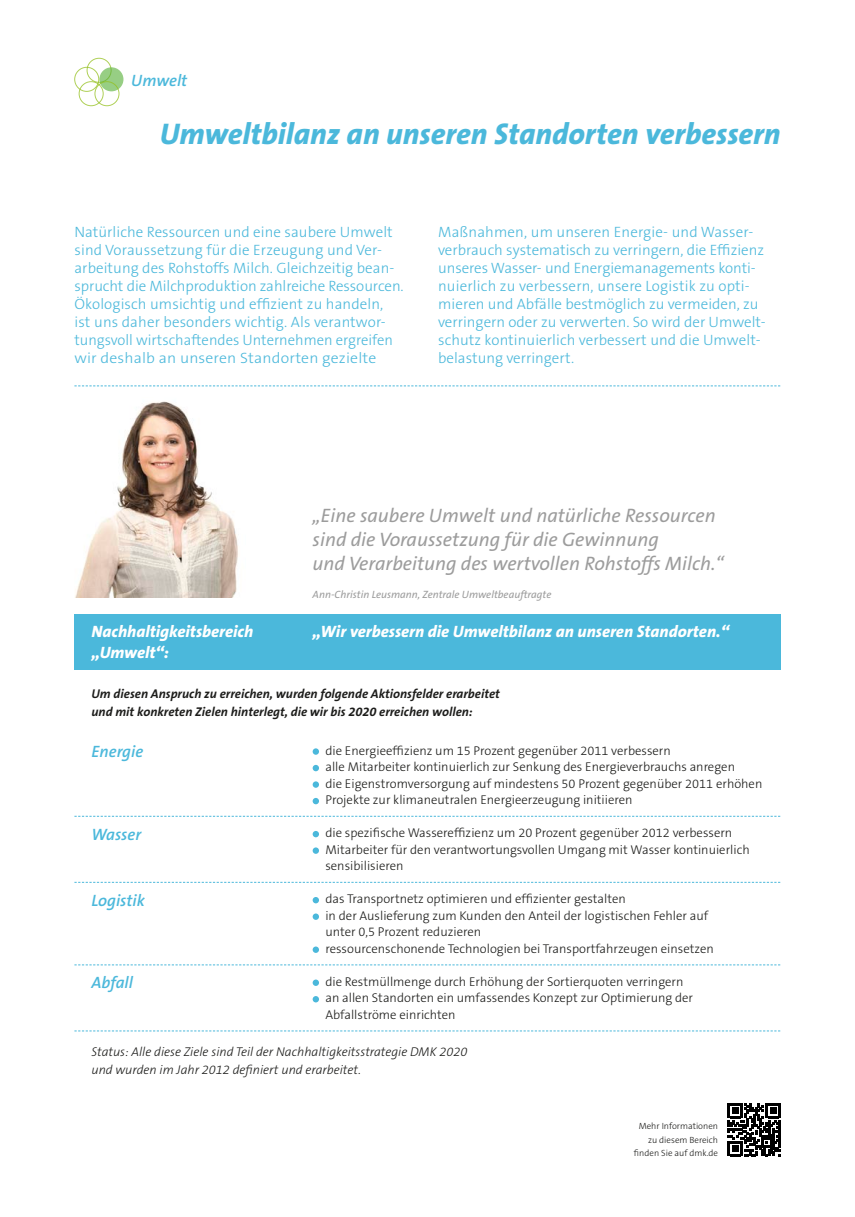
<style>
.page{position:relative;width:855px;height:1217px;background:#fff}
.page>*{position:absolute;margin:0;border:0;box-sizing:border-box;transform-origin:0 0}
.HL_innen{font:italic 800 30px "The Sans B8";color:#4bb8db}
.quotes{font:italic 19.5px/24px "The Sans B5 Plain";color:#9c9c9c}
.HL_2{font:italic 800 16.5px/21px "The Sans B8";color:#fff}
.Bullits{font:italic 600 16.5px "The Sans B6";color:#4bb8db}
.HL_2_grafik_Ohne_GL{font:italic 600 16.5px "The Sans B6";color:#4bb8db}
.Einleitung_Kapitel{font:300 15px/18px "The Sans B3";letter-spacing:.005em;color:#4bb8db}
.Bullits-2{font:300 12.75px/16.5px "The Sans B3";color:#1c1c1a}
.Bullits_Linie{font:300 12.75px/16.5px "The Sans B3";color:#1c1c1a}
.t1{font:italic 700 12.75px/18px "The Sans B7";color:#1c1c1a}
.Bullits_Fußnote{font:italic 300 12.75px/18px "The Sans B3";color:#1c1c1a}
.Namen{font:italic 10.65px "The Sans B5 Plain";color:#9c9c9c}
.Fußnote{font:300 9px/13.5px "The Sans B3";color:#1c1c1a;text-align:right}
</style>
<div class="page">
<img style="left:75px;top:401px;width:163px;height:196px">
<div style="left:87px;top:58px;width:24px;height:25px;border:1px solid #94c01e;border-radius:50%"></div>
<svg style="left:99px;top:67px;width:24px;height:24px"></svg>
<div style="left:95px;top:81px;width:24px;height:25px;border:1px solid #94c01e;border-radius:50%"></div>
<div style="left:79px;top:81px;width:24px;height:25px;border:1px solid #94c01e;border-radius:50%"></div>
<div style="left:74px;top:67px;width:25px;height:25px;border:1px solid #94c01e;border-radius:50%"></div>
<svg style="left:74px;top:815px;width:706px;height:1px"></svg>
<svg style="left:74px;top:881px;width:706px;height:1px"></svg>
<svg style="left:74px;top:964px;width:706px;height:1px"></svg>
<svg style="left:74px;top:1030px;width:706px;height:1px"></svg>
<svg style="left:313px;top:748px;width:6px;height:6px"></svg>
<div style="left:313px;top:764px;width:6px;height:7px;background:#4bb8db;border-radius:50%"></div>
<svg style="left:313px;top:781px;width:6px;height:6px"></svg>
<div style="left:313px;top:797px;width:6px;height:7px;background:#4bb8db;border-radius:50%"></div>
<div style="left:313px;top:830px;width:6px;height:7px;background:#4bb8db;border-radius:50%"></div>
<svg style="left:313px;top:847px;width:6px;height:6px"></svg>
<svg style="left:313px;top:896px;width:6px;height:7px"></svg>
<svg style="left:313px;top:913px;width:6px;height:6px"></svg>
<svg style="left:313px;top:946px;width:6px;height:6px"></svg>
<svg style="left:313px;top:979px;width:6px;height:6px"></svg>
<svg style="left:313px;top:995px;width:6px;height:7px"></svg>
<svg style="left:728px;top:1103px;width:52px;height:52px"></svg>
<div style="left:74px;top:614px;width:706px;height:55px;background:#4bb8db"></div>
<svg style="left:74px;top:385px;width:706px;height:1px"></svg>
<p class="HL_2_grafik_Ohne_GL" style="left:131px;top:72px;width:57px">Umwelt</p>
<p class="HL_innen" style="left:160px;top:118px;width:622px">Umweltbilanz an unseren Standorten verbessern</p>
<p class="Einleitung_Kapitel" style="left:74px;top:223px;width:331px">Natürliche Ressourcen und eine saubere Umwelt sind Voraussetzung für die Erzeugung und Ver&shy;arbeitung des Rohstoffs Milch. Gleichzeitig bean&shy;sprucht die Milchproduktion zahlreiche Ressourcen.<br>Ökologisch umsichtig und effizient zu handeln,<br>ist uns daher besonders wichtig. Als verantwor&shy;tungsvoll wirtschaftendes Unternehmen ergreifen wir deshalb an unseren Standorten gezielte</p>
<p class="Einleitung_Kapitel" style="left:438px;top:223px;width:329px">Maßnahmen, um unseren Energie- und Wasser&shy;verbrauch systematisch zu verringern, die Effizienz unseres Wasser- und Energiemanagements konti&shy;nuierlich zu verbessern, unsere Logistik zu opti&shy;mieren und Abfälle bestmöglich zu vermeiden, zu verringern oder zu verwerten. So wird der Umwelt&shy;schutz kontinuierlich verbessert und die Umwelt&shy;belastung verringert.</p>
<p class="quotes" style="left:313px;top:504px;width:412px">„Eine saubere Umwelt und natürliche Ressourcen sind die Voraussetzung für die Gewinnung<br>und Verarbeitung des wertvollen Rohstoffs Milch.“</p>
<p class="Namen" style="left:313px;top:588px;width:240px">Ann-Christin Leusmann, Zentrale Umweltbeauftragte</p>
<p class="HL_2" style="left:91px;top:621px;width:163px">Nachhaltigkeitsbereich „Umwelt“:</p>
<p class="HL_2" style="left:313px;top:621px;width:418px">„Wir verbessern die Umweltbilanz an unseren Standorten.“</p>
<p class="t1" style="left:91px;top:685px;width:410px">Um diesen Anspruch zu erreichen, wurden folgende Aktionsfelder erarbeitet und mit konkreten Zielen hinterlegt, die wir bis 2020 erreichen wollen:</p>
<p class="Bullits" style="left:91px;top:742px;width:53px">Energie</p>
<p class="Bullits-2" style="left:325px;top:742px;width:347px">die Energieeffizienz um 15 Prozent gegenüber 2011 verbessern</p>
<p class="Bullits-2" style="left:325px;top:759px;width:411px">alle Mitarbeiter kontinuierlich zur Senkung des Energieverbrauchs anregen</p>
<p class="Bullits-2" style="left:325px;top:775px;width:438px">die Eigenstromversorgung auf mindestens 50 Prozent gegenüber 2011 erhöhen</p>
<p class="Bullits_Linie" style="left:325px;top:792px;width:309px">Projekte zur klimaneutralen Energieerzeugung initiieren</p>
<p class="Bullits" style="left:91px;top:824px;width:51px">Wasser</p>
<p class="Bullits-2" style="left:325px;top:825px;width:408px">die spezifische Wassereffizienz um 20 Prozent gegenüber 2012 verbessern</p>
<p class="Bullits_Linie" style="left:325px;top:841px;width:426px">Mitarbeiter für den verantwortungsvollen Umgang mit Wasser kontinuierlich sensibilisieren</p>
<p class="Bullits" style="left:91px;top:890px;width:55px">Logistik</p>
<p class="Bullits-2" style="left:325px;top:891px;width:302px">das Transportnetz optimieren und effizienter gestalten</p>
<p class="Bullits-2" style="left:325px;top:907px;width:384px">in der Auslieferung zum Kunden den Anteil der logistischen Fehler auf unter 0,5 Prozent reduzieren</p>
<p class="Bullits_Linie" style="left:325px;top:940px;width:390px">ressourcenschonende Technologien bei Transportfahrzeugen einsetzen</p>
<p class="Bullits" style="left:91px;top:973px;width:43px">Abfall</p>
<p class="Bullits-2" style="left:325px;top:973px;width:359px">die Restmüllmenge durch Erhöhung der Sortierquoten verringern</p>
<p class="Bullits_Linie" style="left:325px;top:990px;width:369px">an allen Standorten ein umfassendes Konzept zur Optimierung der<br>Abfallströme einrichten</p>
<p class="Bullits_Fußnote" style="left:91px;top:1042px;width:377px">Status: Alle diese Ziele sind Teil der Nachhaltigkeitsstrategie DMK 2020 und wurden im Jahr 2012 definiert und erarbeitet.</p>
<p class="Fußnote" style="left:634px;top:1119px;width:86px">Mehr Informationen zu diesem Bereich finden Sie auf dmk.de</p>
</div>
